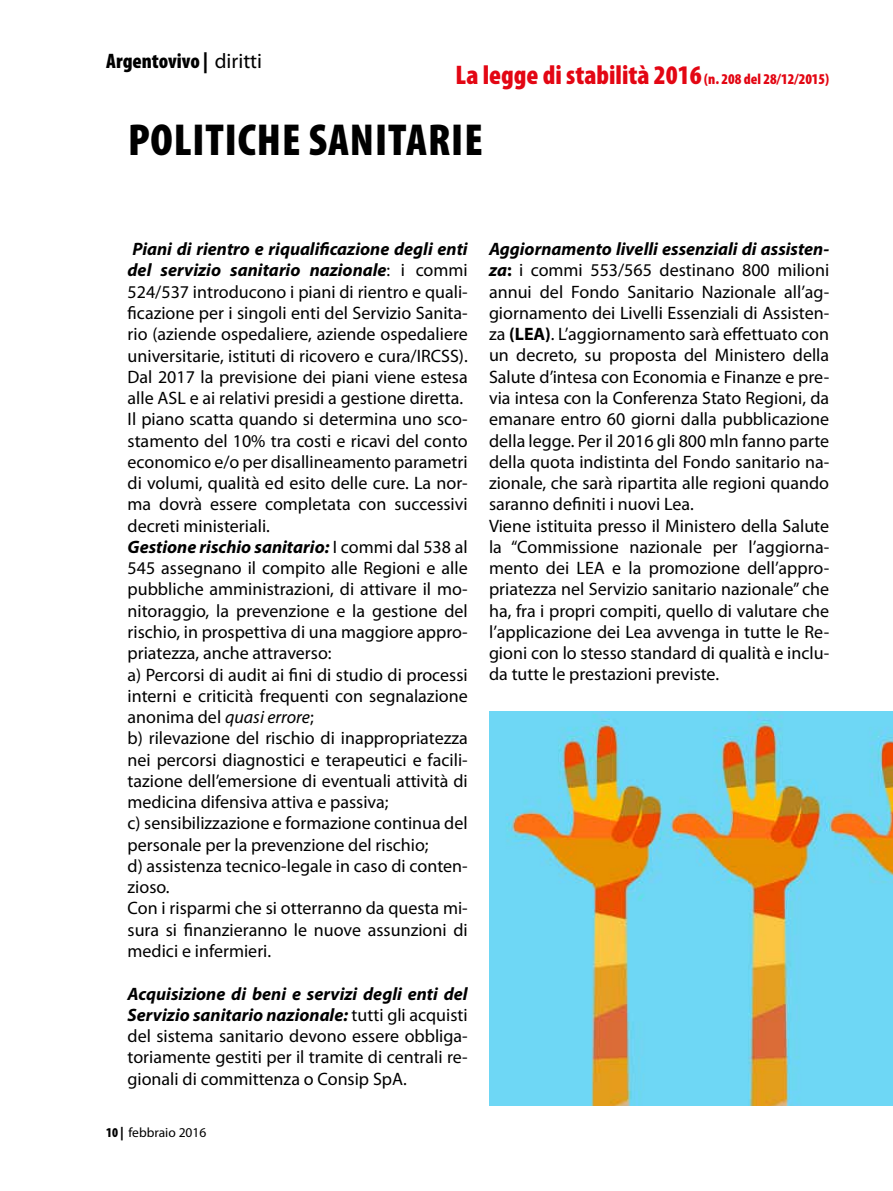
<style>
.page{position:relative;width:893px;height:1191px;background:#fff}
.page>*{position:absolute;margin:0;border:0;box-sizing:border-box;transform-origin:0 0}
.t1{font:900 condensed 45px "Myriad Pro";letter-spacing:.02em;color:#000}
.t2{font:900 condensed 27px "Myriad Pro";color:#e30613}
.t3{font:900 condensed 21px "Myriad Pro";color:#000}
.t4{font:18px/21.3px "Myriad Pro";color:#000}
.t5{font:13.5px "Myriad Pro";color:#000}
.s1{font-weight:400;font-stretch:normal}
.s2{font-size:15px}
.s3{font-weight:700;font-style:italic}
.s4{font-style:italic}
.s5{font-weight:900;font-stretch:condensed}
.s6{font-weight:700}
</style>
<div class="page">
<img style="left:489px;top:711px;width:404px;height:395px">
<p class="t3" style="left:106px;top:49px;width:157px">Argentovivo | <span class="s1">diritti</span></p>
<h2 class="t2" style="left:455px;top:59px;width:375px">La legge di stabilità 2016 <span class="s2">(n. 208 del 28/12/2015)</span></h2>
<h1 class="t1" style="left:128px;top:115px;width:356px">POLITICHE SANITARIE</h1>
<p class="t4" style="left:128px;top:238px;width:342px"><span class="s3">Piani di rientro e riqualificazione degli enti del servizio sanitario nazionale</span>: i commi 524/537 introducono i piani di rientro e quali&shy;ficazione per i singoli enti del Servizio Sanita&shy;rio (aziende ospedaliere, aziende ospedaliere universitarie, istituti di ricovero e cura/IRCSS).<br>Dal 2017 la previsione dei piani viene estesa alle ASL e ai relativi presidi a gestione diretta.<br>Il piano scatta quando si determina uno sco&shy;stamento del 10% tra costi e ricavi del conto economico e/o per disallineamento parametri di volumi, qualità ed esito delle cure. La nor&shy;ma dovrà essere completata con successivi decreti ministeriali.<br><span class="s3">Gestione rischio sanitario:</span> I commi dal 538 al 545 assegnano il compito alle Regioni e alle pubbliche amministrazioni, di attivare il mo&shy;nitoraggio, la prevenzione e la gestione del rischio, in prospettiva di una maggiore appro&shy;priatezza, anche attraverso:<br>a) Percorsi di audit ai fini di studio di processi interni e criticità frequenti con segnalazione anonima del <span class="s4">quasi errore</span>;<br>b) rilevazione del rischio di inappropriatezza nei percorsi diagnostici e terapeutici e facili&shy;tazione dell’emersione di eventuali attività di medicina difensiva attiva e passiva;<br>c) sensibilizzazione e formazione continua del personale per la prevenzione del rischio;<br>d) assistenza tecnico-legale in caso di conten&shy;zioso.<br>Con i risparmi che si otterranno da questa mi&shy;sura si finanzieranno le nuove assunzioni di medici e infermieri.</p>
<p class="t4" style="left:128px;top:982px;width:342px;text-align:justify"><span class="s3">Acquisizione di beni e servizi degli enti del Servizio sanitario nazionale:</span> tutti gli acquisti del sistema sanitario devono essere obbliga&shy;toriamente gestiti per il tramite di centrali re&shy;gionali di committenza o Consip SpA.</p>
<p class="t5" style="left:106px;top:1124px;width:102px"><span class="s5">10 |</span> febbraio 2016</p>
<p class="t4" style="left:489px;top:238px;width:342px"><span class="s3">Aggiornamento livelli essenziali di assisten&shy;za</span><span class="s6">:</span> i commi 553/565 destinano 800 milioni annui del Fondo Sanitario Nazionale all’ag&shy;giornamento dei Livelli Essenziali di Assisten&shy;za <span class="s6">(LEA)</span>. L’aggiornamento sarà effettuato con un decreto, su proposta del Ministero della Salute d’intesa con Economia e Finanze e pre&shy;via intesa con la Conferenza Stato Regioni, da emanare entro 60 giorni dalla pubblicazione della legge. Per il 2016 gli 800 mln fanno parte della quota indistinta del Fondo sanitario na&shy;zionale, che sarà ripartita alle regioni quando saranno definiti i nuovi Lea.<br>Viene istituita presso il Ministero della Salute la “Commissione nazionale per l’aggiorna&shy;mento dei LEA e la promozione dell’appro&shy;priatezza nel Servizio sanitario nazionale” che ha, fra i propri compiti, quello di valutare che l’applicazione dei Lea avvenga in tutte le Re&shy;gioni con lo stesso standard di qualità e inclu&shy;da tutte le prestazioni previste.</p>
</div>
